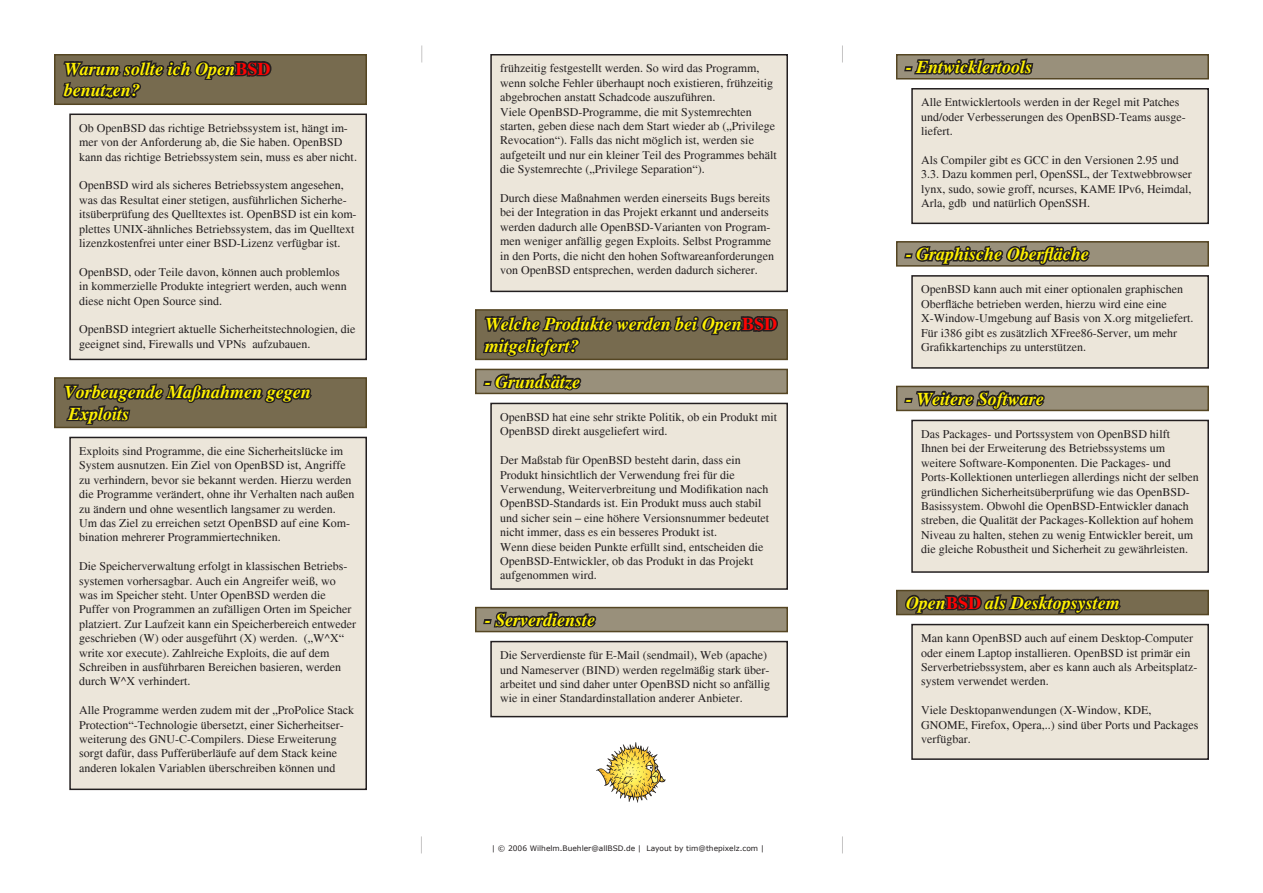
<style>
.page{position:relative;width:1263px;height:893px;background:#fff}
.page>*{position:absolute;margin:0;border:0;box-sizing:border-box;transform-origin:0 0}
.t1{font:italic 700 18px/21.6px "Times";color:#fff101}
.t2{font:12px/14.4px "Times";color:#231f20}
.t3{font:7.5px "Verdana";color:#231f20}
.s1{font-style:normal;color:#fe0202}
</style>
<div class="page">
<div style="left:55px;top:55px;width:311px;height:49px;background:#776b4f"></div>
<svg style="left:62px;top:60px;width:212px;height:54px"></svg>
<div style="left:54px;top:54px;width:313px;height:51px;border:2px solid #554623"></div>
<div style="left:70px;top:114px;width:296px;height:245px;background:#ece6da"></div>
<div style="left:69px;top:114px;width:298px;height:246px;border:2px solid #231f20"></div>
<div style="left:55px;top:378px;width:311px;height:49px;background:#776b4f"></div>
<svg style="left:61px;top:335px;width:253px;height:102px"></svg>
<div style="left:54px;top:377px;width:313px;height:51px;border:2px solid #554623"></div>
<div style="left:70px;top:437px;width:296px;height:352px;background:#ece6da"></div>
<div style="left:69px;top:437px;width:298px;height:353px;border:2px solid #231f20"></div>
<div style="left:491px;top:55px;width:296px;height:236px;background:#ece6da"></div>
<div style="left:490px;top:54px;width:298px;height:238px;border:2px solid #231f20"></div>
<div style="left:476px;top:310px;width:311px;height:49px;background:#776b4f"></div>
<div style="left:475px;top:309px;width:313px;height:51px;border:2px solid #554623"></div>
<div style="left:476px;top:369px;width:311px;height:24px;background:#99907b"></div>
<svg style="left:481px;top:242px;width:299px;height:161px"></svg>
<div style="left:475px;top:369px;width:313px;height:25px;border:2px solid #554623"></div>
<div style="left:491px;top:403px;width:296px;height:186px;background:#ece6da"></div>
<div style="left:490px;top:403px;width:298px;height:187px;border:2px solid #231f20"></div>
<div style="left:476px;top:608px;width:311px;height:24px;background:#99907b"></div>
<div style="left:483px;top:619px;width:8px;height:5px;border:3px solid #231f20"></div>
<svg style="left:492px;top:606px;width:106px;height:35px"></svg>
<div style="left:475px;top:607px;width:313px;height:25px;border:2px solid #554623"></div>
<div style="left:491px;top:642px;width:296px;height:75px;background:#ece6da"></div>
<div style="left:490px;top:641px;width:298px;height:76px;border:2px solid #231f20"></div>
<div style="left:897px;top:55px;width:311px;height:24px;background:#99907b"></div>
<div style="left:904px;top:66px;width:8px;height:5px;border:3px solid #231f20"></div>
<svg style="left:912px;top:58px;width:122px;height:17px"></svg>
<div style="left:896px;top:54px;width:313px;height:26px;border:2px solid #554623"></div>
<div style="left:897px;top:242px;width:311px;height:24px;background:#99907b"></div>
<div style="left:904px;top:253px;width:8px;height:5px;border:3px solid #231f20"></div>
<svg style="left:915px;top:245px;width:175px;height:19px"></svg>
<div style="left:896px;top:241px;width:313px;height:26px;border:2px solid #554623"></div>
<div style="left:912px;top:276px;width:296px;height:92px;background:#ece6da"></div>
<div style="left:911px;top:275px;width:298px;height:94px;border:2px solid #231f20"></div>
<div style="left:897px;top:386px;width:311px;height:24px;background:#99907b"></div>
<div style="left:904px;top:398px;width:8px;height:5px;border:3px solid #231f20"></div>
<svg style="left:914px;top:366px;width:133px;height:54px"></svg>
<div style="left:896px;top:386px;width:313px;height:25px;border:2px solid #554623"></div>
<div style="left:912px;top:420px;width:296px;height:152px;background:#ece6da"></div>
<div style="left:911px;top:420px;width:298px;height:153px;border:2px solid #231f20"></div>
<div style="left:897px;top:590px;width:311px;height:25px;background:#776b4f"></div>
<svg style="left:903px;top:589px;width:220px;height:35px"></svg>
<div style="left:896px;top:590px;width:313px;height:25px;border:2px solid #554623"></div>
<div style="left:912px;top:625px;width:296px;height:134px;background:#ece6da"></div>
<div style="left:911px;top:624px;width:298px;height:136px;border:2px solid #231f20"></div>
<div style="left:912px;top:89px;width:296px;height:134px;background:#ece6da"></div>
<div style="left:911px;top:88px;width:298px;height:136px;border:2px solid #231f20"></div>
<img style="left:596px;top:743px;width:69px;height:59px">
<svg style="left:421px;top:836px;width:1px;height:17px"></svg>
<svg style="left:842px;top:836px;width:1px;height:17px"></svg>
<svg style="left:421px;top:45px;width:1px;height:18px"></svg>
<svg style="left:842px;top:45px;width:1px;height:18px"></svg>
<p class="t1" style="left:64px;top:58px;width:208px">Warum sollte ich Open<span class="s1">BSD</span></p>
<p class="t1" style="left:64px;top:80px;width:78px">benutzen?</p>
<p class="t2" style="left:79px;top:121px;width:279px">Ob OpenBSD das richtige Betriebssystem ist, hängt im&shy;mer von der Anforderung ab, die Sie haben. OpenBSD kann das richtige Betriebssystem sein, muss es aber nicht.</p>
<p class="t2" style="left:79px;top:178px;width:279px">OpenBSD wird als sicheres Betriebssystem angesehen, was das Resultat einer stetigen, ausführlichen Sicherhe&shy;itsüberprüfung des Quelltextes ist. OpenBSD ist ein kom&shy;plettes UNIX-ähnliches Betriebssystem, das im Quelltext lizenzkostenfrei unter einer BSD-Lizenz verfügbar ist.</p>
<p class="t2" style="left:79px;top:265px;width:269px">OpenBSD, oder Teile davon, können auch problemlos in kommerzielle Produkte integriert werden, auch wenn diese nicht Open Source sind.</p>
<p class="t2" style="left:79px;top:322px;width:278px">OpenBSD integriert aktuelle Sicherheitstechnologien, die geeignet sind, Firewalls und VPNs aufzubauen.</p>
<p class="t1" style="left:64px;top:382px;width:249px">Vorbeugende Maßnahmen gegen</p>
<p class="t1" style="left:69px;top:403px;width:63px">Exploits</p>
<p class="t2" style="left:79px;top:444px;width:277px">Exploits sind Programme, die eine Sicherheitslücke im System ausnutzen. Ein Ziel von OpenBSD ist, Angriffe zu verhindern, bevor sie bekannt werden. Hierzu werden die Programme verändert, ohne ihr Verhalten nach außen zu ändern und ohne wesentlich langsamer zu werden.</p>
<p class="t2" style="left:79px;top:516px;width:272px">Um das Ziel zu erreichen setzt OpenBSD auf eine Kom&shy;bination mehrerer Programmiertechniken.</p>
<p class="t2" style="left:79px;top:559px;width:278px">Die Speicherverwaltung erfolgt in klassischen Betriebs&shy;systemen vorhersagbar. Auch ein Angreifer weiß, wo was im Speicher steht. Unter OpenBSD werden die Puffer von Programmen an zufälligen Orten im Speicher platziert. Zur Laufzeit kann ein Speicherbereich entweder geschrieben (W) oder ausgeführt (X) werden. („W^X“ write xor execute). Zahlreiche Exploits, die auf dem Schreiben in ausführbaren Bereichen basieren, werden durch W^X verhindert.</p>
<p class="t2" style="left:79px;top:703px;width:276px">Alle Programme werden zudem mit der „ProPolice Stack Protection“-Technologie übersetzt, einer Sicherheitser&shy;weiterung des GNU-C-Compilers. Diese Erweiterung sorgt dafür, dass Pufferüberläufe auf dem Stack keine anderen lokalen Variablen überschreiben können und</p>
<p class="t2" style="left:500px;top:61px;width:274px">frühzeitig festgestellt werden. So wird das Programm, wenn solche Fehler überhaupt noch existieren, frühzeitig abgebrochen anstatt Schadcode auszuführen.</p>
<p class="t2" style="left:500px;top:104px;width:278px">Viele OpenBSD-Programme, die mit Systemrechten starten, geben diese nach dem Start wieder ab („Privilege Revocation“). Falls das nicht möglich ist, werden sie aufgeteilt und nur ein kleiner Teil des Programmes behält die Systemrechte („Privilege Separation“).</p>
<p class="t2" style="left:500px;top:191px;width:275px">Durch diese Maßnahmen werden einerseits Bugs bereits bei der Integration in das Projekt erkannt und anderseits werden dadurch alle OpenBSD-Varianten von Program&shy;men weniger anfällig gegen Exploits. Selbst Programme in den Ports, die nicht den hohen Softwareanforderungen von OpenBSD entsprechen, werden dadurch sicherer.</p>
<p class="t1" style="left:485px;top:314px;width:293px">Welche Produkte werden bei Open<span class="s1">BSD </span>mitgeliefert?</p>
<p class="t1" style="left:485px;top:371px;width:97px">- Grundsätze</p>
<p class="t2" style="left:500px;top:410px;width:278px">OpenBSD hat eine sehr strikte Politik, ob ein Produkt mit<br>OpenBSD direkt ausgeliefert wird.</p>
<p class="t2" style="left:500px;top:453px;width:270px">Der Maßstab für OpenBSD besteht darin, dass ein Produkt hinsichtlich der Verwendung frei für die Verwendung, Weiterverbreitung und Modifikation nach OpenBSD-Standards ist. Ein Produkt muss auch stabil und sicher sein – eine höhere Versionsnummer bedeutet nicht immer, dass es ein besseres Produkt ist.</p>
<p class="t2" style="left:500px;top:540px;width:265px">Wenn diese beiden Punkte erfüllt sind, entscheiden die<br>OpenBSD-Entwickler, ob das Produkt in das Projekt</p>
<p class="t2" style="left:500px;top:568px;width:98px">aufgenommen wird.</p>
<p class="t1" style="left:485px;top:609px;width:112px">- Serverdienste</p>
<p class="t2" style="left:500px;top:648px;width:271px">Die Serverdienste für E-Mail (sendmail), Web (apache) und Nameserver (BIND) werden regelmäßig stark über&shy;arbeitet und sind daher unter OpenBSD nicht so anfällig wie in einer Standardinstallation anderer Anbieter.</p>
<p class="t3" style="left:492px;top:843px;width:274px">| © 2006 Wilhelm.Buehler@allBSD.de | Layout by tim@thepixelz.com |</p>
<p class="t1" style="left:906px;top:56px;width:128px">- Entwicklertools</p>
<p class="t2" style="left:921px;top:95px;width:266px">Alle Entwicklertools werden in der Regel mit Patches und/oder Verbesserungen des OpenBSD-Teams ausge&shy;liefert.</p>
<p class="t2" style="left:921px;top:153px;width:272px">Als Compiler gibt es GCC in den Versionen 2.95 und 3.3. Dazu kommen perl, OpenSSL, der Textwebbrowser lynx, sudo, sowie groff, ncurses, KAME IPv6, Heimdal, Arla, gdb und natürlich OpenSSH.</p>
<p class="t1" style="left:906px;top:244px;width:184px">- Graphische Oberfläche</p>
<p class="t2" style="left:921px;top:282px;width:274px">OpenBSD kann auch mit einer optionalen graphischen Oberfläche betrieben werden, hierzu wird eine eine X-Window-Umgebung auf Basis von X.org mitgeliefert.<br>Für i386 gibt es zusätzlich XFree86-Server, um mehr Grafikkartenchips zu unterstützen.</p>
<p class="t1" style="left:906px;top:388px;width:139px">- Weitere Software</p>
<p class="t2" style="left:921px;top:427px;width:279px">Das Packages- und Portssystem von OpenBSD hilft Ihnen bei der Erweiterung des Betriebssystems um weitere Software-Komponenten. Die Packages- und Ports-Kollektionen unterliegen allerdings nicht der selben gründlichen Sicherheitsüberprüfung wie das OpenBSD-Basissystem. Obwohl die OpenBSD-Entwickler danach streben, die Qualität der Packages-Kollektion auf hohem Niveau zu halten, stehen zu wenig Entwickler bereit, um die gleiche Robustheit und Sicherheit zu gewährleisten.</p>
<p class="t1" style="left:906px;top:592px;width:216px">Open<span class="s1">BSD</span> als Desktopsystem</p>
<p class="t2" style="left:921px;top:631px;width:278px">Man kann OpenBSD auch auf einem Desktop-Computer oder einem Laptop installieren. OpenBSD ist primär ein Serverbetriebssystem, aber es kann auch als Arbeitsplatz&shy;system verwendet werden.</p>
<p class="t2" style="left:921px;top:703px;width:279px">Viele Desktopanwendungen (X-Window, KDE,<br>GNOME, Firefox, Opera,..) sind über Ports und Packages verfügbar.</p>
</div>
